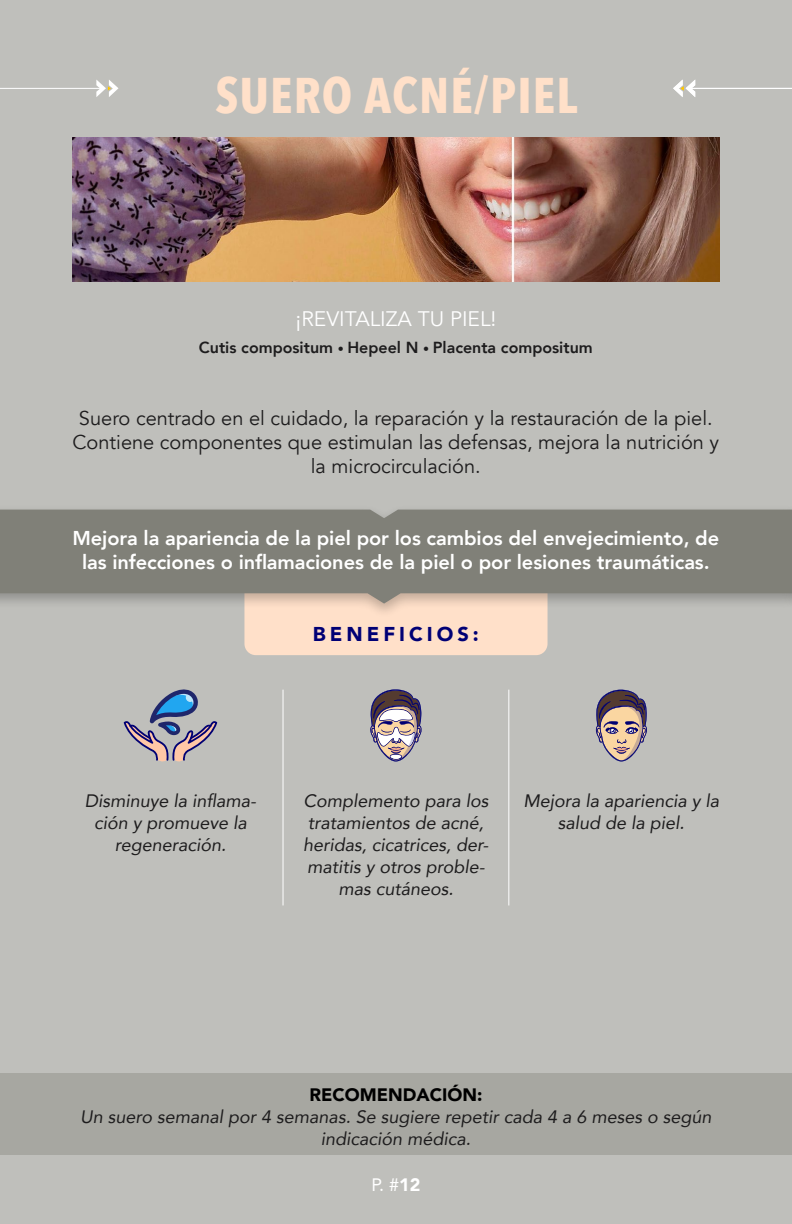
<style>
.page{position:relative;width:792px;height:1224px;background:#bfbfbb}
.page>*{position:absolute;margin:0;border:0;box-sizing:border-box;transform-origin:0 0}
.t1{font:700 50px "Avenir Next Condensed";letter-spacing:.025em;color:#ffe0c9}
.t2{font:21px "Avenir";color:#fff}
.t3{font:20px/24px "Avenir";color:#1d1c1d;text-align:center}
.t4{font:800 20px/24px "Avenir";letter-spacing:-.005em;color:#fff;text-align:center}
.t5{font:900 20px "Avenir";letter-spacing:.2em;color:#000075}
.t6{font:italic 18px/22px "Avenir";color:#1d1c1d;text-align:center}
.t7{font:900 18px "Avenir";color:#000}
.t8{font:18px "Avenir";color:#fff}
.t9{font:800 16px "Avenir";color:#1d1c1d}
.s1{font-size:12px}
.s2{font-weight:900}
</style>
<div class="page">
<hr style="left:791px;top:0;width:1px;height:1224px;background:#b39987">
<div style="left:0;top:1073px;width:792px;height:82px;background:#a7a7a1"></div>
<svg style="left:96px;top:80px;width:23px;height:17px"></svg>
<hr style="left:0;top:88px;width:102px;height:1px;background:#fff">
<div style="left:244px;top:619px;width:304px;height:36px;background:#ffe0c9"></div>
<hr style="left:283px;top:690px;width:1px;height:215px;background:#fff">
<hr style="left:508px;top:690px;width:1px;height:215px;background:#fff">
<img style="left:72px;top:137px;width:648px;height:144px">
<svg style="left:596px;top:689px;width:51px;height:73px"></svg>
<svg style="left:673px;top:80px;width:22px;height:17px"></svg>
<hr style="left:690px;top:88px;width:102px;height:1px;background:#fff">
<hr style="left:791px;top:1073px;width:1px;height:82px;background:#b39987">
<div style="left:0;top:505px;width:792px;height:114px;background:#000;opacity:.25"></div>
<svg style="left:0;top:510px;width:792px;height:94px;background:#86857d"></svg>
<svg style="left:124px;top:689px;width:93px;height:73px"></svg>
<svg style="left:370px;top:689px;width:52px;height:73px"></svg>
<h1 class="t1" style="left:215px;top:65px;width:364px">SUERO ACNÉ/PIEL</h1>
<p class="t2" style="left:296px;top:307px;width:202px">¡REVITALIZA TU PIEL!</p>
<p class="t9" style="left:199px;top:335px;width:395px">Cutis compositum <span class="s1">•</span> Hepeel N <span class="s1">•</span> Placenta compositum</p>
<p class="t3" style="left:73px;top:407px;width:648px">Suero centrado en el cuidado, la reparación y la restauración de la piel.<br>Contiene componentes que estimulan las defensas, mejora la nutrición y la microcirculación.</p>
<p class="t4" style="left:72px;top:526px;width:648px">Mejora la apariencia de la piel por los cambios del envejecimiento, de las infecciones o inflamaciones de la piel o por lesiones traumáticas.</p>
<p class="t5" style="left:313px;top:617px;width:167px">BENEFICIOS:</p>
<p class="t6" style="left:85px;top:790px;width:173px">Disminuye la inflama&shy;ción y promueve la regeneración.</p>
<p class="t6" style="left:303px;top:790px;width:187px">Complemento para los tratamientos de acné, heridas, cicatrices, der&shy;matitis y otros proble&shy;mas cutáneos.</p>
<p class="t6" style="left:523px;top:790px;width:197px">Mejora la apariencia y la salud de la piel.</p>
<p class="t7" style="left:309px;top:1080px;width:174px">RECOMENDACIÓN:</p>
<p class="t6" style="left:80px;top:1106px;width:633px">Un suero semanal por 4 semanas. Se sugiere repetir cada 4 a 6 meses o según indicación médica.</p>
<p class="t8" style="left:372px;top:1170px;width:50px">P. #<span class="s2">12</span></p>
</div>
